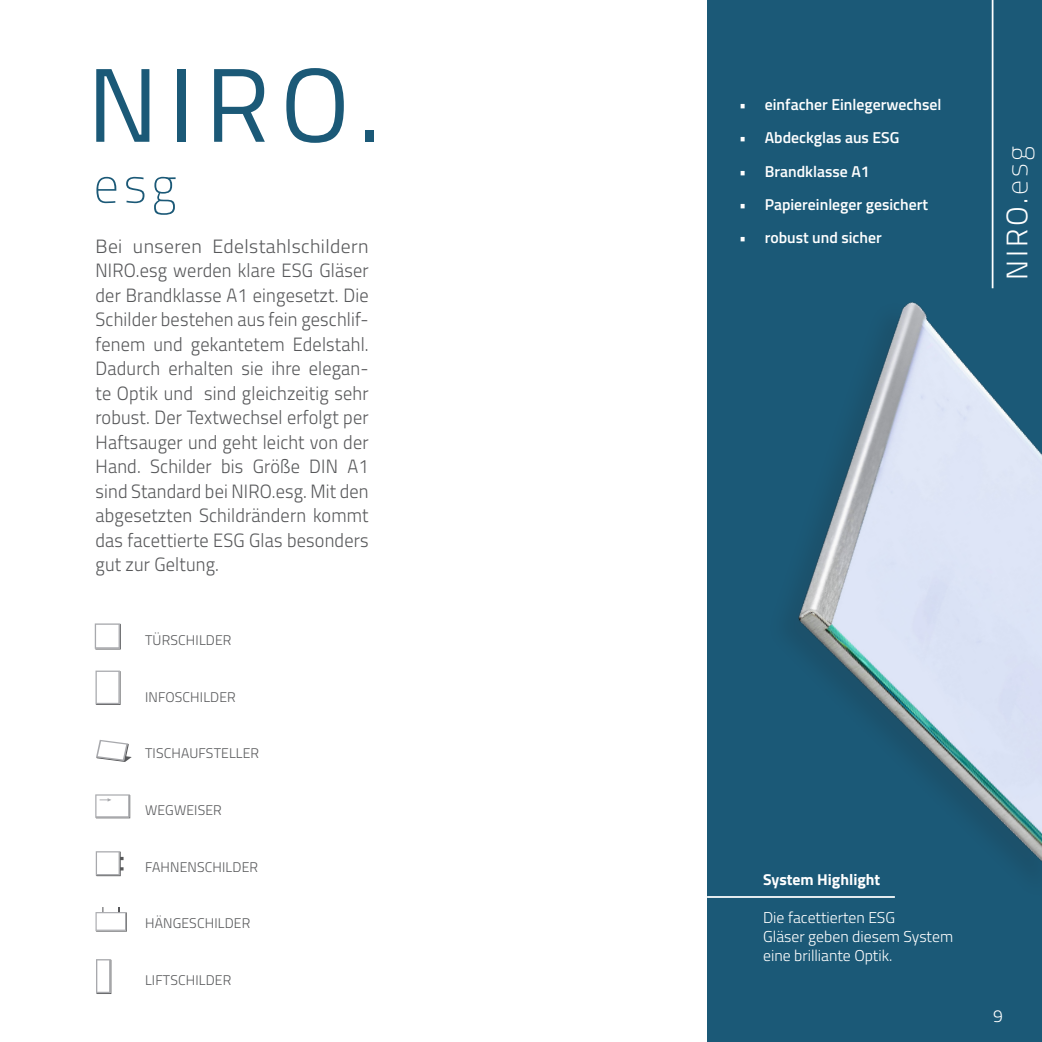
<style>
.page{position:relative;width:1042px;height:1042px;background:#fff}
.page>*{position:absolute;margin:0;border:0;box-sizing:border-box;transform-origin:0 0}
.Deckblatt_Titel__60p{font:105px "Titillium";color:#1b5977}
.Deckblatt_Titel__60p-2{font:100 50.75px "Titillium";color:#1b5977}
.t1{font:300 29.75px "Titillium";color:#fff}
.Deckblatt_Fliesstext{font:300 19.25px/24.5px "Titillium";letter-spacing:.01em;color:#57585a;text-align:justify}
.t2{font:300 17.5px "Titillium";color:#fff}
.t3{font:600 15.75px "Titillium";color:#fff}
.Deckblatt_Informatio{font:300 15.75px/18.9px "Titillium";color:#fff}
.Deckblatt_Informatio-2{font:700 15.75px "Titillium";color:#fff}
.t4{font:300 14px "Titillium";letter-spacing:.01em;color:#57585a}
.s1{font-weight:100}
</style>
<div class="page">
<div style="left:707px;top:0;width:335px;height:1042px;background:#1b5977"></div>
<img style="left:793px;top:302px;width:249px;height:561px">
<svg style="left:95px;top:623px;width:26px;height:26px"></svg>
<svg style="left:96px;top:851px;width:28px;height:25px"></svg>
<svg style="left:95px;top:670px;width:26px;height:35px"></svg>
<svg style="left:95px;top:794px;width:35px;height:24px"></svg>
<svg style="left:95px;top:907px;width:32px;height:24px"></svg>
<svg style="left:96px;top:740px;width:36px;height:22px"></svg>
<svg style="left:96px;top:959px;width:15px;height:35px"></svg>
<hr style="left:707px;top:896px;width:188px;height:2px;background:#fff">
<hr style="left:991px;top:0;width:2px;height:288px;background:#fff">
<p class="Deckblatt_Titel__60p" style="left:87px;top:28px;width:295px">NIRO.</p>
<p class="Deckblatt_Titel__60p-2" style="left:93px;top:149px;width:85px">esg</p>
<p class="Deckblatt_Fliesstext" style="left:95px;top:233px;width:275px">Bei unseren Edelstahlschildern NIRO.esg werden klare ESG Gläser der Brandklasse A1 eingesetzt. Die Schilder bestehen aus fein geschlif&shy;fenem und gekantetem Edelstahl.<br>Dadurch erhalten sie ihre elegan&shy;te Optik und sind gleichzeitig sehr robust. Der Textwechsel erfolgt per Haftsauger und geht leicht von der Hand. Schilder bis Größe DIN A1 sind Standard bei NIRO.esg. Mit den abgesetzten Schildrändern kommt das facettierte ESG Glas besonders gut zur Geltung.</p>
<p class="t4" style="left:145px;top:630px;width:88px">TÜRSCHILDER</p>
<p class="t4" style="left:145px;top:686px;width:92px">INFOSCHILDER</p>
<p class="t4" style="left:145px;top:743px;width:116px">TISCHAUFSTELLER</p>
<p class="t4" style="left:145px;top:800px;width:78px">WEGWEISER</p>
<p class="t4" style="left:145px;top:856px;width:115px">FAHNENSCHILDER</p>
<p class="t4" style="left:145px;top:913px;width:107px">HÄNGESCHILDER</p>
<p class="t4" style="left:145px;top:970px;width:88px">LIFTSCHILDER</p>
<p class="t3" style="left:739px;top:93px;width:204px">• einfacher Einlegerwechsel</p>
<p class="t3" style="left:739px;top:126px;width:161px">• Abdeckglas aus ESG</p>
<p class="t3" style="left:739px;top:159px;width:132px">• Brandklasse A1</p>
<p class="t3" style="left:739px;top:192px;width:190px">• Papiereinleger gesichert</p>
<p class="t3" style="left:739px;top:226px;width:144px">• robust und sicher</p>
<p class="t1" style="left:995px;top:280px;width:135px;rotate:-90deg">NIRO.<span class="s1">esg</span></p>
<p class="Deckblatt_Informatio-2" style="left:763px;top:867px;width:119px">System Highlight</p>
<p class="Deckblatt_Informatio" style="left:763px;top:907px;width:192px">Die facettierten ESG<br>Gläser geben diesem System eine brilliante Optik.</p>
<p class="t2" style="left:993px;top:1003px;width:11px">9</p>
</div>
